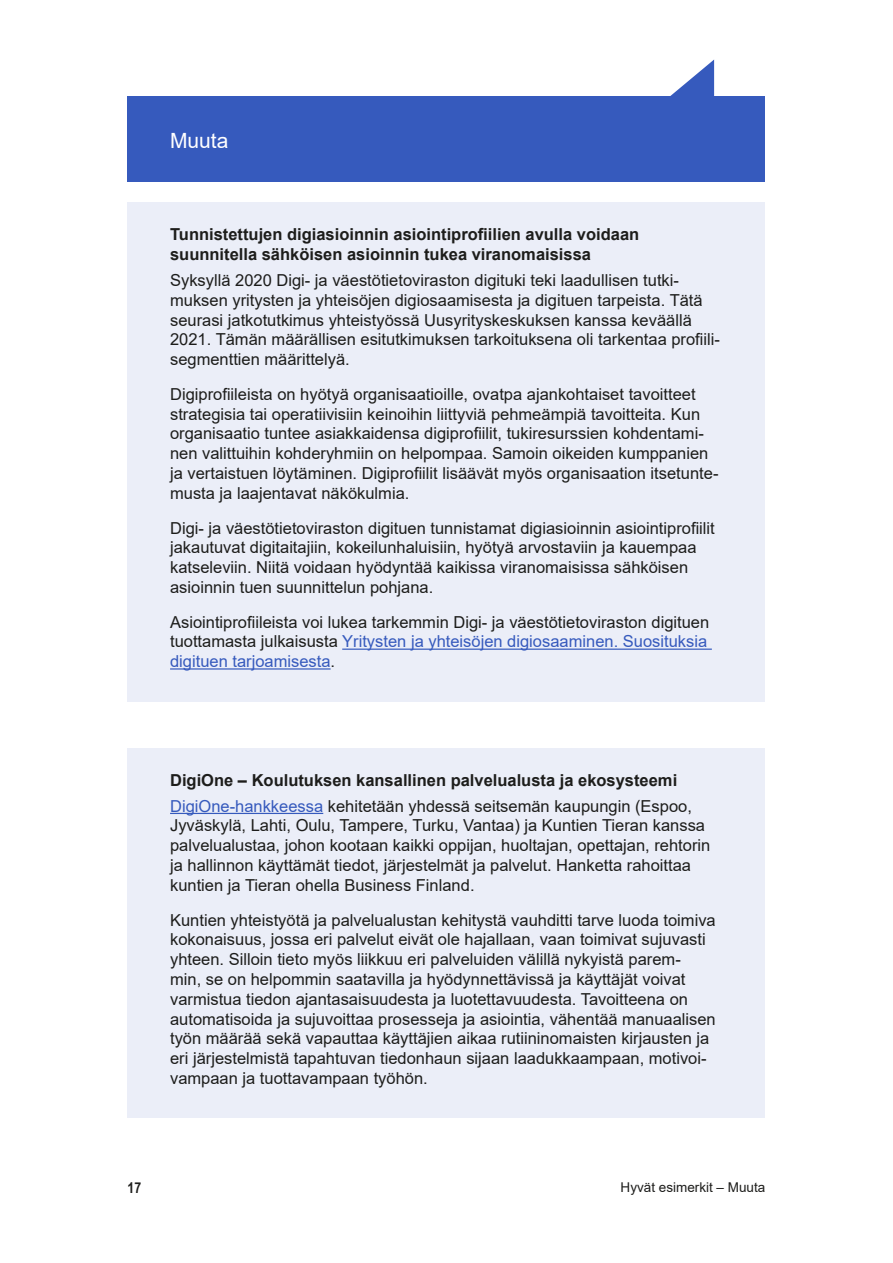
<style>
.page{position:relative;width:893px;height:1263px;background:#fff}
.page>*{position:absolute;margin:0;border:0;box-sizing:border-box;transform-origin:0 0}
.t1{font:21px "Arial";color:#fff}
.Leipis_-_uusi{font:16.5px/19.8px "Arial";color:#1d1d1b}
.H4_-_isompi_väli{font:700 16.5px/19.8px "Arial";color:#1d1d1b}
.t2{font:700 15px "Arial Narrow";color:#1d1d1b}
.t3{font:13.5px "Arial";color:#1d1d1b}
.s1{color:#365abd}
</style>
<div class="page">
<div style="left:128px;top:202px;width:637px;height:916px;background:#ebeef8"></div>
<hr style="left:342px;top:648px;width:370px;height:2px;background:#365abd">
<hr style="left:170px;top:668px;width:161px;height:1px;background:#365abd">
<div style="left:128px;top:702px;width:637px;height:46px;background:#fff"></div>
<hr style="left:170px;top:813px;width:153px;height:1px;background:#365abd">
<div style="left:128px;top:96px;width:637px;height:85px;background:#365abd"></div>
<svg style="left:670px;top:60px;width:44px;height:36px"></svg>
<p class="t1" style="left:170px;top:126px;width:60px">Muuta</p>
<h4 class="H4_-_isompi_väli" style="left:170px;top:224px;width:471px">Tunnistettujen digiasioinnin asiointiprofiilien avulla voidaan suunnitella sähköisen asioinnin tukea viranomaisissa</h4>
<p class="Leipis_-_uusi" style="left:170px;top:270px;width:551px">Syksyllä 2020 Digi- ja väestötietoviraston digituki teki laadullisen tutki&shy;muksen yritysten ja yhteisöjen digiosaamisesta ja digituen tarpeista. Tätä seurasi jatkotutkimus yhteistyössä Uusyrityskeskuksen kanssa keväällä 2021. Tämän määrällisen esitutkimuksen tarkoituksena oli tarkentaa profiili&shy;segmenttien määrittelyä.</p>
<p class="Leipis_-_uusi" style="left:170px;top:384px;width:550px">Digiprofiileista on hyötyä organisaatioille, ovatpa ajankohtaiset tavoitteet strategisia tai operatiivisiin keinoihin liittyviä pehmeämpiä tavoitteita. Kun organisaatio tuntee asiakkaidensa digiprofiilit, tukiresurssien kohdentami&shy;nen valittuihin kohderyhmiin on helpompaa. Samoin oikeiden kumppanien ja vertaistuen löytäminen. Digiprofiilit lisäävät myös organisaation itsetunte&shy;musta ja laajentavat näkökulmia.</p>
<p class="Leipis_-_uusi" style="left:170px;top:518px;width:546px">Digi- ja väestötietoviraston digituen tunnistamat digiasioinnin asiointiprofiilit jakautuvat digitaitajiin, kokeilunhaluisiin, hyötyä arvostaviin ja kauempaa katseleviin. Niitä voidaan hyödyntää kaikissa viranomaisissa sähköisen asioinnin tuen suunnittelun pohjana.</p>
<p class="Leipis_-_uusi" style="left:170px;top:612px;width:541px">Asiointiprofiileista voi lukea tarkemmin Digi- ja väestötietoviraston digituen tuottamasta julkaisusta <span class="s1">Yritysten ja yhteisöjen digiosaaminen. Suosituksia digituen tarjoamisesta</span>.</p>
<h4 class="H4_-_isompi_väli" style="left:170px;top:770px;width:509px">DigiOne – Koulutuksen kansallinen palvelualusta ja ekosysteemi</h4>
<p class="Leipis_-_uusi" style="left:170px;top:796px;width:542px"><span class="s1">DigiOne-hankkeessa</span> kehitetään yhdessä seitsemän kaupungin (Espoo, Jyväskylä, Lahti, Oulu, Tampere, Turku, Vantaa) ja Kuntien Tieran kanssa palvelualustaa, johon kootaan kaikki oppijan, huoltajan, opettajan, rehtorin ja hallinnon käyttämät tiedot, järjestelmät ja palvelut. Hanketta rahoittaa kuntien ja Tieran ohella Business Finland.</p>
<p class="Leipis_-_uusi" style="left:170px;top:910px;width:547px">Kuntien yhteistyötä ja palvelualustan kehitystä vauhditti tarve luoda toimiva kokonaisuus, jossa eri palvelut eivät ole hajallaan, vaan toimivat sujuvasti yhteen. Silloin tieto myös liikkuu eri palveluiden välillä nykyistä parem&shy;min, se on helpommin saatavilla ja hyödynnettävissä ja käyttäjät voivat varmistua tiedon ajantasaisuudesta ja luotettavuudesta. Tavoitteena on automatisoida ja sujuvoittaa prosesseja ja asiointia, vähentää manuaalisen työn määrää sekä vapauttaa käyttäjien aikaa rutiininomaisten kirjausten ja eri järjestelmistä tapahtuvan tiedonhaun sijaan laadukkaampaan, motivoi&shy;vampaan ja tuottavampaan työhön.</p>
<p class="t2" style="left:128px;top:1176px;width:15px">17</p>
<p class="t3" style="left:621px;top:1178px;width:146px">Hyvät esimerkit – Muuta</p>
</div>
